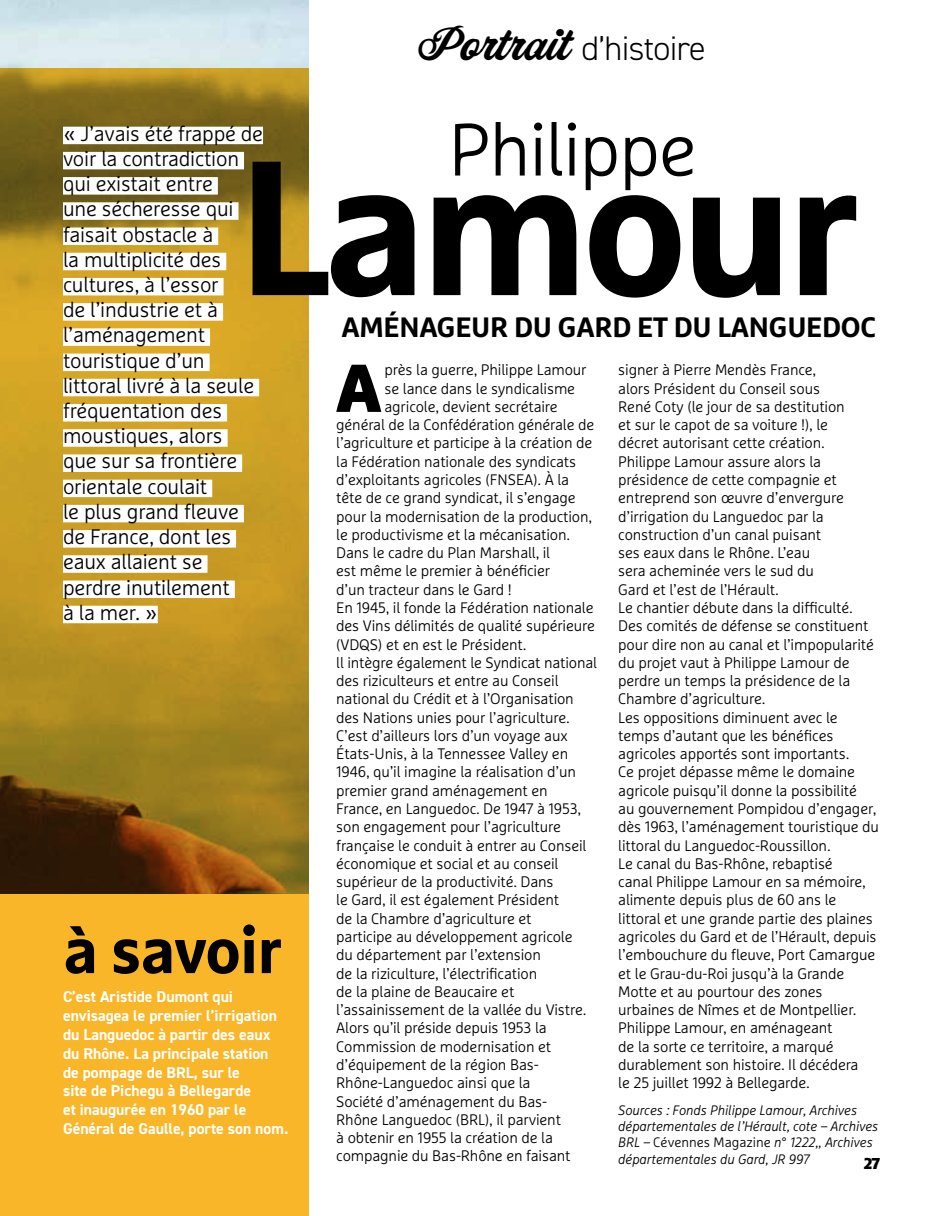
<style>
.page{position:relative;width:943px;height:1216px;background:#fff}
.page>*{position:absolute;margin:0;border:0;box-sizing:border-box;transform-origin:0 0}
.t1{font:700 191.1px "Marselis Pro";letter-spacing:-.04em;color:#000}
.t2{font:300 73.85px "Marselis Pro";letter-spacing:-.02em;color:#000}
.t3{font:900 67.55px "Marselis Pro";color:#000}
.t4{font:700 64.75px "Marselis Pro";letter-spacing:-.02em;color:#000}
.t5{font:300 34.12px "DIN2014";letter-spacing:-.02em;color:#000}
.t6{font:700 28px "Marselis Pro";letter-spacing:-.01em;color:#000}
.t7{font:300 21px/25.2px "Marselis Pro";letter-spacing:-.01em;color:#000}
.t8{font:700 15.75px/18.9px "DIN2014";color:#fff}
.t9{font:900 15.75px "Marselis Pro";color:#000}
.t10{font:300 15.22px/18.2px "Marselis Pro";letter-spacing:-.01em;color:#000}
.t11{font:italic 300 13.65px/16.4px "Marselis Pro";color:#000}
.s1{font-family:"Corner Store JF";font-weight:400;font-size:42px}
.s2{font-style:normal}
</style>
<div class="page">
<svg style="left:0;top:68px;width:309px;height:1147px;background:#c39322"></svg>
<div style="left:63px;top:127px;width:200px;height:17px;background:#fff"></div>
<div style="left:63px;top:152px;width:181px;height:17px;background:#fff"></div>
<div style="left:63px;top:177px;width:155px;height:18px;background:#fff"></div>
<div style="left:63px;top:202px;width:175px;height:18px;background:#fff"></div>
<div style="left:63px;top:227px;width:155px;height:18px;background:#fff"></div>
<div style="left:63px;top:253px;width:163px;height:17px;background:#fff"></div>
<div style="left:63px;top:278px;width:160px;height:17px;background:#fff"></div>
<div style="left:63px;top:303px;width:160px;height:18px;background:#fff"></div>
<div style="left:63px;top:328px;width:147px;height:18px;background:#fff"></div>
<div style="left:63px;top:353px;width:147px;height:18px;background:#fff"></div>
<div style="left:63px;top:379px;width:196px;height:17px;background:#fff"></div>
<div style="left:63px;top:404px;width:164px;height:17px;background:#fff"></div>
<div style="left:63px;top:429px;width:165px;height:18px;background:#fff"></div>
<div style="left:63px;top:454px;width:179px;height:18px;background:#fff"></div>
<div style="left:63px;top:479px;width:149px;height:18px;background:#fff"></div>
<div style="left:63px;top:505px;width:181px;height:17px;background:#fff"></div>
<div style="left:63px;top:530px;width:173px;height:17px;background:#fff"></div>
<div style="left:63px;top:555px;width:144px;height:18px;background:#fff"></div>
<div style="left:63px;top:580px;width:172px;height:18px;background:#fff"></div>
<div style="left:63px;top:605px;width:95px;height:18px;background:#fff"></div>
<h3 class="t5" style="left:418px;top:28px;width:289px"><span class="s1">Portrait</span> d’histoire</h3>
<h2 class="t2" style="left:448px;top:105px;width:250px">Philippe</h2>
<p class="t7" style="left:63px;top:120px;width:201px">« J’avais été frappé de voir la contradiction qui existait entre<br>une sécheresse qui faisait obstacle à<br>la multiplicité des cultures, à l’essor<br>de l’industrie et à l’aménagement touristique d’un littoral livré à la seule fréquentation des moustiques, alors<br>que sur sa frontière orientale coulait<br>le plus grand fleuve de France, dont les eaux allaient se perdre inutilement<br>à la mer. »</p>
<h1 class="t1" style="left:238px;top:109px;width:622px">Lamour</h1>
<h3 class="t6" style="left:341px;top:310px;width:536px">AMÉNAGEUR DU GARD ET DU LANGUEDOC</h3>
<h3 class="t3" style="left:336px;top:345px;width:48px">A</h3>
<p class="t10" style="left:384px;top:360px;width:203px">près la guerre, Philippe Lamour</p>
<p class="t10" style="left:618px;top:360px;width:262px">signer à Pierre Mendès France,<br>alors Président du Conseil sous<br>René Coty (le jour de sa destitution<br>et sur le capot de sa voiture !), le<br>décret autorisant cette création.<br>Philippe Lamour assure alors la présidence de cette compagnie et entreprend son œuvre d’envergure d’irrigation du Languedoc par la construction d’un canal puisant<br>ses eaux dans le Rhône. L’eau<br>sera acheminée vers le sud du<br>Gard et l’est de l’Hérault.<br>Le chantier débute dans la difficulté.<br>Des comités de défense se constituent pour dire non au canal et l’impopularité du projet vaut à Philippe Lamour de perdre un temps la présidence de la Chambre d’agriculture.<br>Les oppositions diminuent avec le temps d’autant que les bénéfices agricoles apportés sont importants.<br>Ce projet dépasse même le domaine agricole puisqu’il donne la possibilité<br>au gouvernement Pompidou d’engager, dès 1963, l’aménagement touristique du littoral du Languedoc-Roussillon.<br>Le canal du Bas-Rhône, rebaptisé<br>canal Philippe Lamour en sa mémoire, alimente depuis plus de 60 ans le littoral et une grande partie des plaines agricoles du Gard et de l’Hérault, depuis l’embouchure du fleuve, Port Camargue et le Grau-du-Roi jusqu’à la Grande Motte et au pourtour des zones urbaines de Nîmes et de Montpellier.<br>Philippe Lamour, en aménageant<br>de la sorte ce territoire, a marqué durablement son histoire. Il décédera<br>le 25 juillet 1992 à Bellegarde.</p>
<p class="t11" style="left:618px;top:1101px;width:262px">Sources : Fonds Philippe Lamour, Archives départementales de l’Hérault, cote – Archives BRL – <span class="s2">Cévennes Magazine</span> n° 1222,, Archives départementales du Gard, JR 997</p>
<p class="t10" style="left:384px;top:379px;width:192px">se lance dans le syndicalisme</p>
<p class="t10" style="left:384px;top:397px;width:175px">agricole, devient secrétaire</p>
<p class="t10" style="left:336px;top:415px;width:259px">général de la Confédération générale de</p>
<p class="t10" style="left:336px;top:433px;width:257px">l’agriculture et participe à la création de</p>
<p class="t10" style="left:336px;top:452px;width:241px">la Fédération nationale des syndicats</p>
<p class="t10" style="left:336px;top:470px;width:234px">d’exploitants agricoles (FNSEA). À la</p>
<p class="t10" style="left:336px;top:488px;width:241px">tête de ce grand syndicat, il s’engage</p>
<p class="t10" style="left:336px;top:507px;width:257px">pour la modernisation de la production,</p>
<p class="t10" style="left:336px;top:525px;width:235px">le productivisme et la mécanisation.</p>
<p class="t10" style="left:336px;top:543px;width:215px">Dans le cadre du Plan Marshall, il</p>
<p class="t10" style="left:336px;top:561px;width:215px">est même le premier à bénéficier</p>
<p class="t10" style="left:336px;top:580px;width:177px">d’un tracteur dans le Gard !</p>
<p class="t10" style="left:336px;top:598px;width:259px">En 1945, il fonde la Fédération nationale</p>
<p class="t10" style="left:336px;top:616px;width:260px">des Vins délimités de qualité supérieure</p>
<p class="t10" style="left:336px;top:634px;width:191px">(VDQS) et en est le Président.</p>
<p class="t10" style="left:336px;top:653px;width:262px">ll intègre également le Syndicat national</p>
<p class="t10" style="left:336px;top:671px;width:224px">des riziculteurs et entre au Conseil</p>
<p class="t10" style="left:336px;top:689px;width:239px">national du Crédit et à l’Organisation</p>
<p class="t10" style="left:336px;top:708px;width:235px">des Nations unies pour l’agriculture.</p>
<p class="t10" style="left:336px;top:726px;width:233px">C’est d’ailleurs lors d’un voyage aux</p>
<p class="t10" style="left:336px;top:744px;width:233px">États-Unis, à la Tennessee Valley en</p>
<p class="t10" style="left:336px;top:762px;width:241px">1946, qu’il imagine la réalisation d’un</p>
<p class="t10" style="left:336px;top:781px;width:213px">premier grand aménagement en</p>
<p class="t10" style="left:336px;top:799px;width:246px">France, en Languedoc. De 1947 à 1953,</p>
<p class="t10" style="left:336px;top:817px;width:226px">son engagement pour l’agriculture</p>
<p class="t10" style="left:336px;top:835px;width:252px">française le conduit à entrer au Conseil</p>
<p class="t10" style="left:336px;top:854px;width:224px">économique et social et au conseil</p>
<p class="t10" style="left:336px;top:872px;width:219px">supérieur de la productivité. Dans</p>
<p class="t10" style="left:336px;top:890px;width:224px">le Gard, il est également Président</p>
<p class="t10" style="left:336px;top:909px;width:197px">de la Chambre d’agriculture et</p>
<p class="t10" style="left:336px;top:927px;width:238px">participe au développement agricole</p>
<p class="t10" style="left:336px;top:945px;width:206px">du département par l’extension</p>
<p class="t10" style="left:336px;top:963px;width:202px">de la riziculture, l’électrification</p>
<p class="t10" style="left:336px;top:982px;width:180px">de la plaine de Beaucaire et</p>
<p class="t10" style="left:336px;top:1000px;width:252px">l’assainissement de la vallée du Vistre.</p>
<p class="t10" style="left:336px;top:1018px;width:212px">Alors qu’il préside depuis 1953 la</p>
<p class="t10" style="left:336px;top:1036px;width:216px">Commission de modernisation et</p>
<p class="t10" style="left:336px;top:1055px;width:204px">d’équipement de la région Bas-</p>
<p class="t10" style="left:336px;top:1073px;width:196px">Rhône-Languedoc ainsi que la</p>
<p class="t10" style="left:336px;top:1091px;width:212px">Société d’aménagement du Bas-</p>
<p class="t10" style="left:336px;top:1109px;width:226px">Rhône Languedoc (BRL), il parvient</p>
<p class="t10" style="left:336px;top:1128px;width:218px">à obtenir en 1955 la création de la</p>
<p class="t10" style="left:336px;top:1146px;width:236px">compagnie du Bas-Rhône en faisant</p>
<h3 class="t4" style="left:63px;top:909px;width:220px">à savoir</h3>
<p class="t8" style="left:63px;top:986px;width:227px">C’est Aristide Dumont qui envisagea le premier l’irrigation du Languedoc à partir des eaux du Rhône. La principale station de pompage de BRL, sur le<br>site de Pichegu à Bellegarde<br>et inaugurée en 1960 par le<br>Général de Gaulle, porte son nom.</p>
<p class="t9" style="left:864px;top:1153px;width:18px">27</p>
</div>
